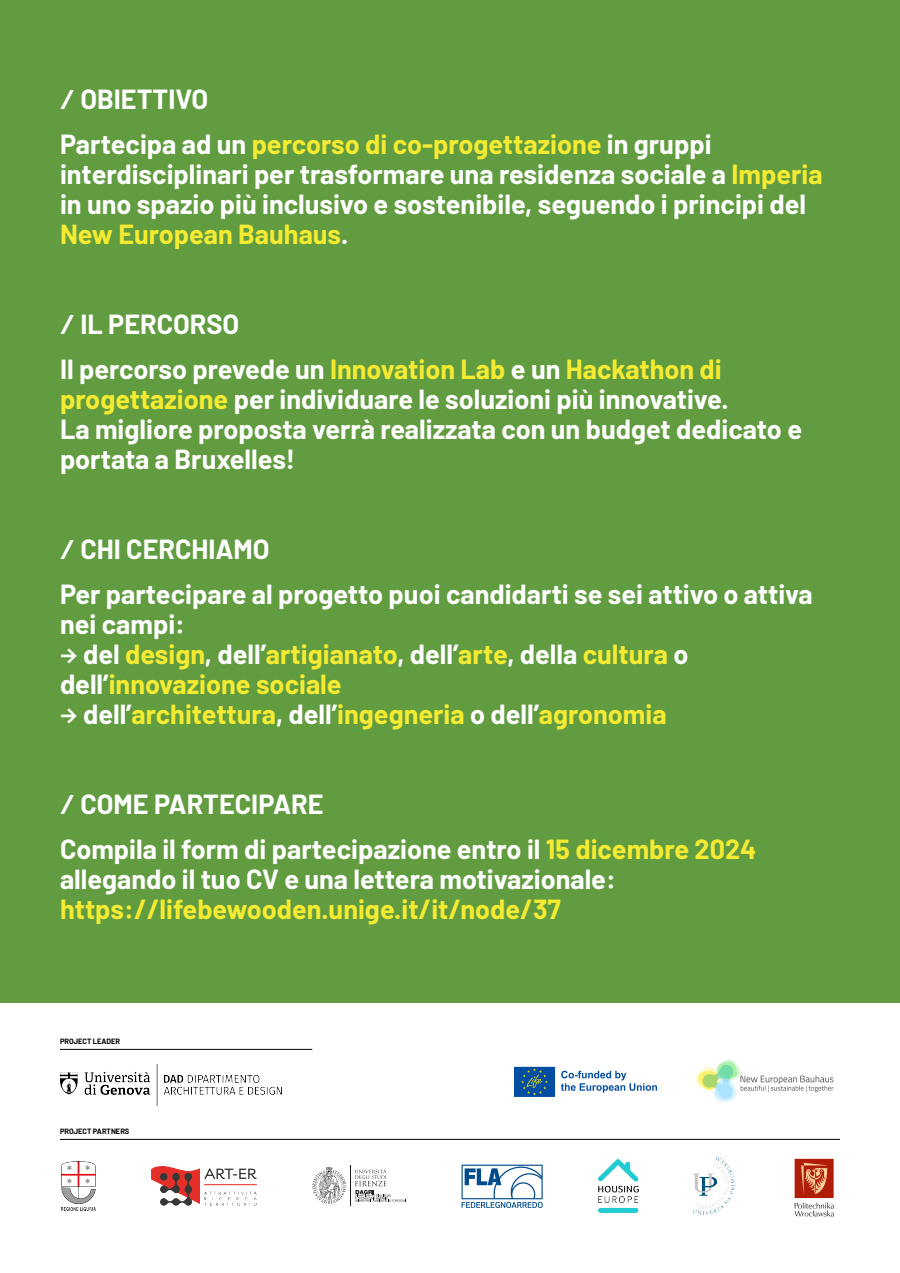
<style>
.page{position:relative;width:900px;height:1273px;background:#fff}
.page>*{position:absolute;margin:0;border:0;box-sizing:border-box;transform-origin:0 0}
.t1{font:700 27px/45px "Barlow";color:#fff}
.t2{font:700 27px/30px "Barlow";color:#f5eb32}
.t3{font:700 7.5px "Barlow";color:#000}
.s1{color:#f5eb32}
.s2{font-family:"Messina Sans";color:#fff}
.s3{color:#fff}
</style>
<div class="page">
<div style="left:0;top:0;width:900px;height:1003px;background:#629c40"></div>
<img style="left:514px;top:1066px;width:144px;height:31px">
<img style="left:60px;top:1064px;width:222px;height:41px">
<img style="left:696px;top:1059px;width:138px;height:43px">
<img style="left:152px;top:1167px;width:104px;height:38px">
<img style="left:62px;top:1161px;width:34px;height:49px">
<svg style="left:312px;top:1166px;width:94px;height:40px"></svg>
<img style="left:462px;top:1164px;width:81px;height:43px">
<img style="left:599px;top:1159px;width:39px;height:53px">
<img style="left:693px;top:1157px;width:42px;height:58px">
<img style="left:794px;top:1158px;width:40px;height:59px">
<hr style="left:60px;top:1139px;width:780px;height:1px;background:#000">
<hr style="left:60px;top:1049px;width:252px;height:1px;background:#000">
<p class="t1" style="left:60px;top:75px;width:653px">∕ OBIETTIVO<br>Partecipa ad un <span class="s1">percorso di co-progettazione</span> in gruppi</p>
<p class="t1" style="left:60px;top:157px;width:764px;line-height:30px">interdisciplinari per trasformare una residenza sociale a <span class="s1">Imperia </span>in uno spazio più inclusivo e sostenibile, seguendo i principi del<br><span class="s1">New European Bauhaus</span>.</p>
<p class="t1" style="left:60px;top:300px;width:663px">∕ IL PERCORSO<br>Il percorso prevede un <span class="s1">Innovation Lab</span> e un <span class="s1">Hackathon di</span></p>
<p class="t1" style="left:60px;top:382px;width:744px;line-height:30px"><span class="s1">progettazione</span> per individuare le soluzioni più innovative.<br>La migliore proposta verrà realizzata con un budget dedicato e portata a Bruxelles!</p>
<p class="t1" style="left:60px;top:525px;width:754px">∕ CHI CERCHIAMO<br>Per partecipare al progetto puoi candidarti se sei attivo o attiva</p>
<p class="t1" style="left:60px;top:600px;width:127px">nei campi:</p>
<p class="t2" style="left:60px;top:637px;width:630px"><span class="s2">→</span> <span class="s3">del</span> design<span class="s3">, dell’</span>artigianato<span class="s3">, dell’</span>arte<span class="s3">, della</span> cultura <span class="s3">o dell’</span>innovazione sociale</p>
<p class="t2" style="left:60px;top:697px;width:608px"><span class="s2">→</span> <span class="s3">dell’</span>architettura<span class="s3">, dell’</span>ingegneria <span class="s3">o dell’</span>agronomia</p>
<p class="t1" style="left:60px;top:780px;width:698px">∕ COME PARTECIPARE<br>Compila il form di partecipazione entro il <span class="s1">15 dicembre 2024</span></p>
<p class="t1" style="left:60px;top:855px;width:557px">allegando il tuo CV e una lettera motivazionale:</p>
<p class="t2" style="left:60px;top:892px;width:503px">https://lifebewooden.unige.it/it/node/37</p>
<p class="t3" style="left:60px;top:1035px;width:62px">PROJECT LEADER</p>
<p class="t3" style="left:60px;top:1125px;width:71px">PROJECT PARTNERS</p>
</div>
